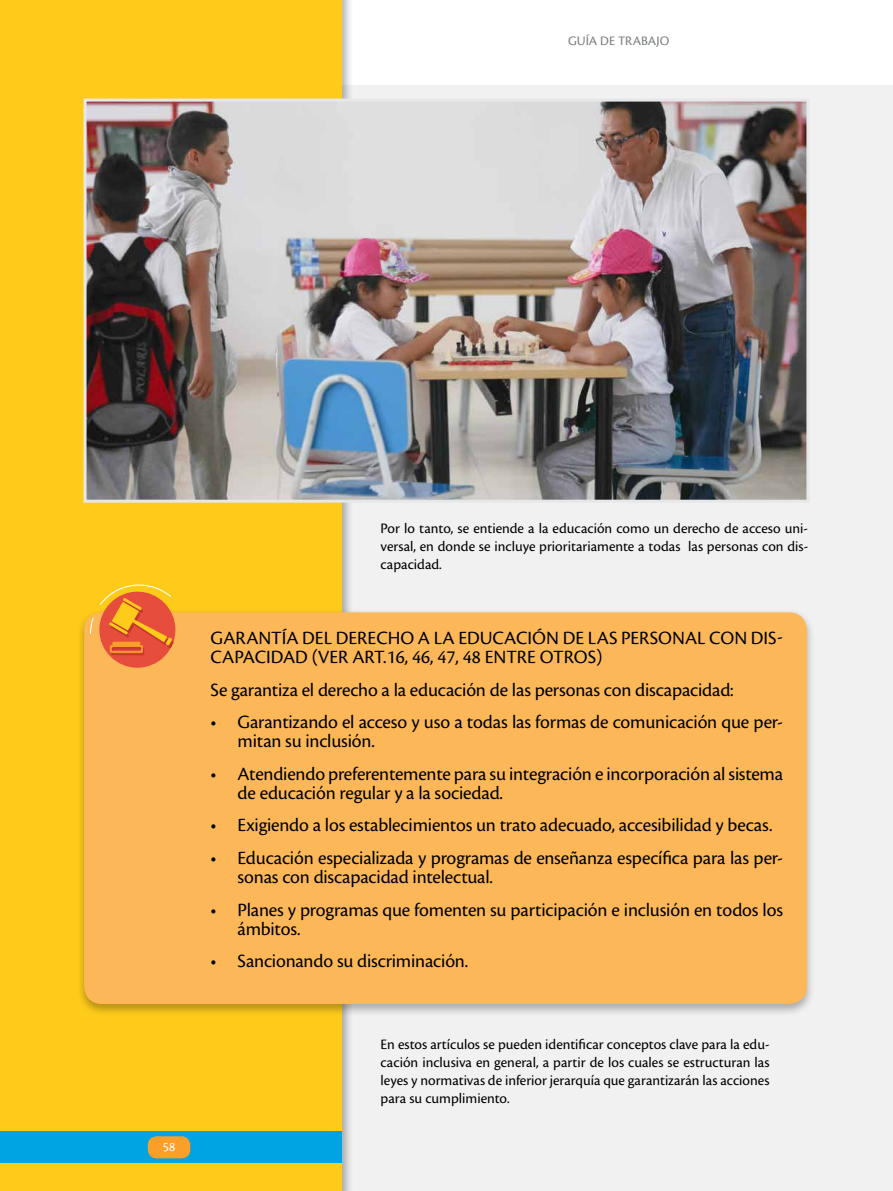
<style>
.page{position:relative;width:893px;height:1191px;background:#fff}
.page>*{position:absolute;margin:0;border:0;box-sizing:border-box;transform-origin:0 0}
.t1{font:19.5px/19.5px "Cronos Pro";letter-spacing:-.01em;color:#000}
.t2{font:15px/18px "Cronos Pro";color:#000;text-align:justify}
.t3{font:13.5px "Cronos Pro";color:#797c7d}
.t4{font:13.5px "Cronos Pro";color:#fff}
</style>
<div class="page">
<div style="left:318px;top:85px;width:575px;height:1106px;background:#f1f1f2"></div>
<div style="left:0;top:0;width:342px;height:1191px;background:#ffcb1b"></div>
<div style="left:0;top:1131px;width:342px;height:31px;background:#00a4e0"></div>
<div style="left:148px;top:1136px;width:42px;height:22px;background:#f99f2a;border-radius:9px"></div>
<div style="left:76px;top:608px;width:739px;height:408px;background:#000;opacity:.3"></div>
<div style="left:84px;top:612px;width:723px;height:392px;background:#fcb858;border-radius:18px"></div>
<div style="left:99px;top:591px;width:76px;height:77px;background:#e74d3d;border-radius:50%"></div>
<svg style="left:90px;top:618px;width:4px;height:16px"></svg>
<svg style="left:100px;top:584px;width:74px;height:71px"></svg>
<img style="left:88px;top:103px;width:717px;height:395px">
<div style="left:84px;top:99px;width:725px;height:403px;border:3px solid #e6e7e8"></div>
<p class="t3" style="left:568px;top:33px;width:103px">GUÍA DE TRABAJO</p>
<p class="t4" style="left:163px;top:1139px;width:14px">58</p>
<p class="t2" style="left:381px;top:519px;width:429px">Por lo tanto, se entiende a la educación como un derecho de acceso uni&shy;versal, en donde se incluye prioritariamente a todas las personas con dis&shy;capacidad.</p>
<p class="t1" style="left:211px;top:628px;width:574px">GARANTÍA DEL DERECHO A LA EDUCACIÓN DE LAS PERSONAL CON DIS-<br>CAPACIDAD (VER ART.16, 46, 47, 48 ENTRE OTROS)</p>
<p class="t1" style="left:211px;top:680px;width:525px">Se garantiza el derecho a la educación de las personas con discapacidad:</p>
<p class="t1" style="left:238px;top:712px;width:547px;text-indent:-27px">• Garantizando el acceso y uso a todas las formas de comunicación que per&shy;mitan su inclusión.</p>
<p class="t1" style="left:238px;top:764px;width:547px;text-indent:-27px">• Atendiendo preferentemente para su integración e incorporación al sistema de educación regular y a la sociedad.</p>
<p class="t1" style="left:211px;top:815px;width:563px">• Exigiendo a los establecimientos un trato adecuado, accesibilidad y becas.</p>
<p class="t1" style="left:238px;top:848px;width:547px;text-indent:-27px">• Educación especializada y programas de enseñanza específica para las per&shy;sonas con discapacidad intelectual.</p>
<p class="t1" style="left:238px;top:899px;width:547px;text-indent:-27px">• Planes y programas que fomenten su participación e inclusión en todos los ámbitos.</p>
<p class="t1" style="left:211px;top:951px;width:259px">• Sancionando su discriminación.</p>
<p class="t2" style="left:381px;top:1035px;width:390px">En estos artículos se pueden identificar conceptos clave para la edu&shy;cación inclusiva en general, a partir de los cuales se estructuran las leyes y normativas de inferior jerarquía que garantizarán las acciones para su cumplimiento.</p>
</div>
